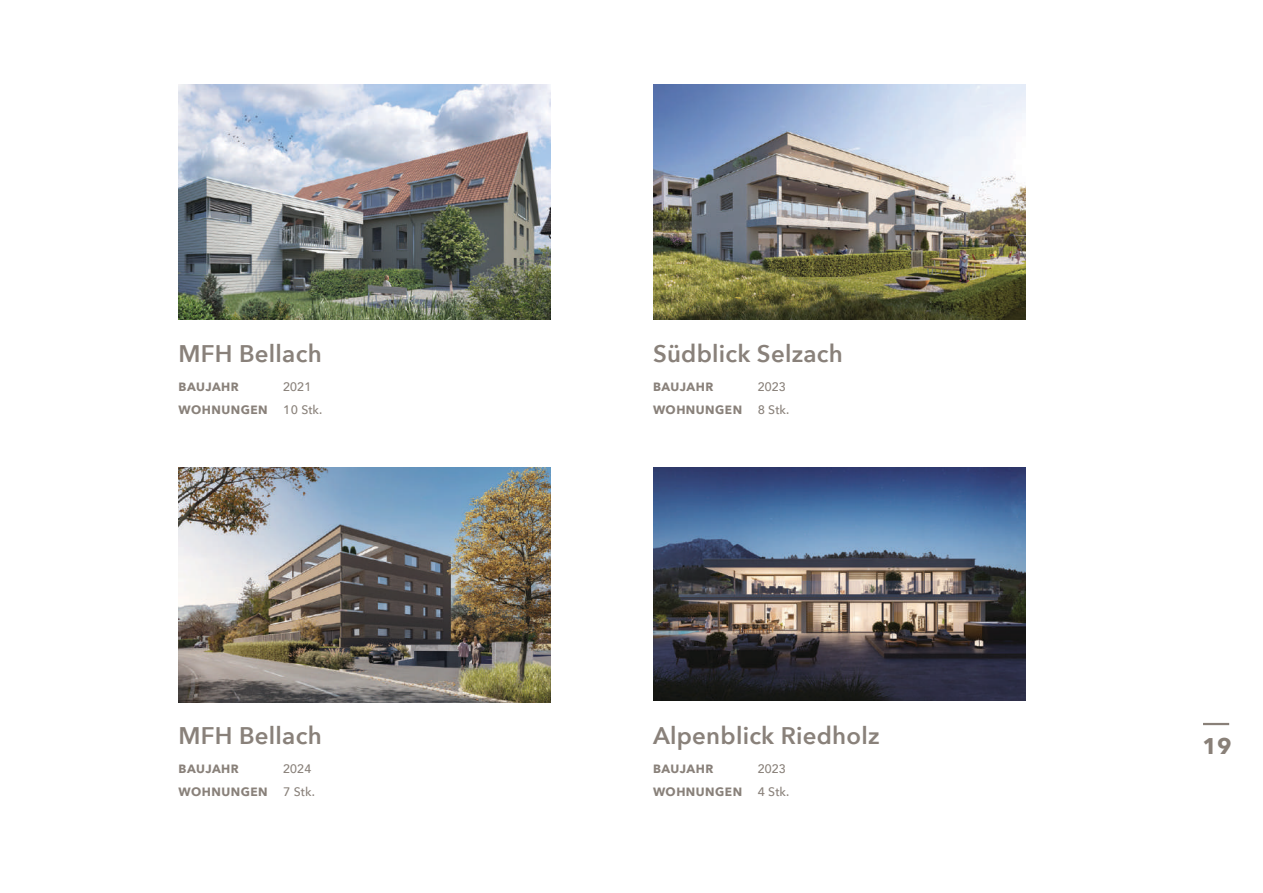
<style>
.page{position:relative;width:1263px;height:893px;background:#fff}
.page>*{position:absolute;margin:0;border:0;box-sizing:border-box;transform-origin:0 0}
.t1{font:600 24px "Avenir Next";letter-spacing:.01em;color:#89817a}
.t2{font:700 22.5px "Avenir Next Cyr";color:#898078}
.t3{font:500 12.3px "Avenir Next";letter-spacing:.01em;color:#89817a}
.t4{font:500 12.3px "Avenir";letter-spacing:.015em;color:#89817a}
.t5{font:700 12px/22.5px "Avenir Next";letter-spacing:.04em;color:#89817a}
</style>
<div class="page">
<img style="left:179px;top:85px;width:372px;height:235px">
<img style="left:653px;top:85px;width:372px;height:235px">
<img style="left:179px;top:467px;width:372px;height:235px">
<img style="left:653px;top:467px;width:372px;height:234px">
<hr style="left:1203px;top:723px;width:26px;height:2px;background:#898078">
<h1 class="t1" style="left:179px;top:333px;width:145px">MFH Bellach</h1>
<p class="t5" style="left:179px;top:376px;width:91px">BAUJAHR<br>WOHNUNGEN</p>
<p class="t4" style="left:283px;top:376px;width:29px">2021</p>
<p class="t3" style="left:283px;top:399px;width:41px">10 Stk.</p>
<h1 class="t1" style="left:653px;top:333px;width:191px">Südblick Selzach</h1>
<p class="t5" style="left:653px;top:376px;width:91px">BAUJAHR<br>WOHNUNGEN</p>
<p class="t4" style="left:758px;top:376px;width:29px">2023</p>
<p class="t3" style="left:758px;top:399px;width:33px">8 Stk.</p>
<h1 class="t1" style="left:179px;top:715px;width:145px">MFH Bellach</h1>
<p class="t5" style="left:179px;top:758px;width:91px">BAUJAHR<br>WOHNUNGEN</p>
<p class="t4" style="left:283px;top:758px;width:29px">2024</p>
<p class="t3" style="left:283px;top:781px;width:33px">7 Stk.</p>
<h1 class="t1" style="left:653px;top:715px;width:228px">Alpenblick Riedholz</h1>
<p class="t5" style="left:653px;top:758px;width:91px">BAUJAHR<br>WOHNUNGEN</p>
<p class="t4" style="left:758px;top:758px;width:29px">2023</p>
<p class="t3" style="left:758px;top:781px;width:33px">4 Stk.</p>
<h2 class="t2" style="left:1202px;top:732px;width:31px">19</h2>
</div>
